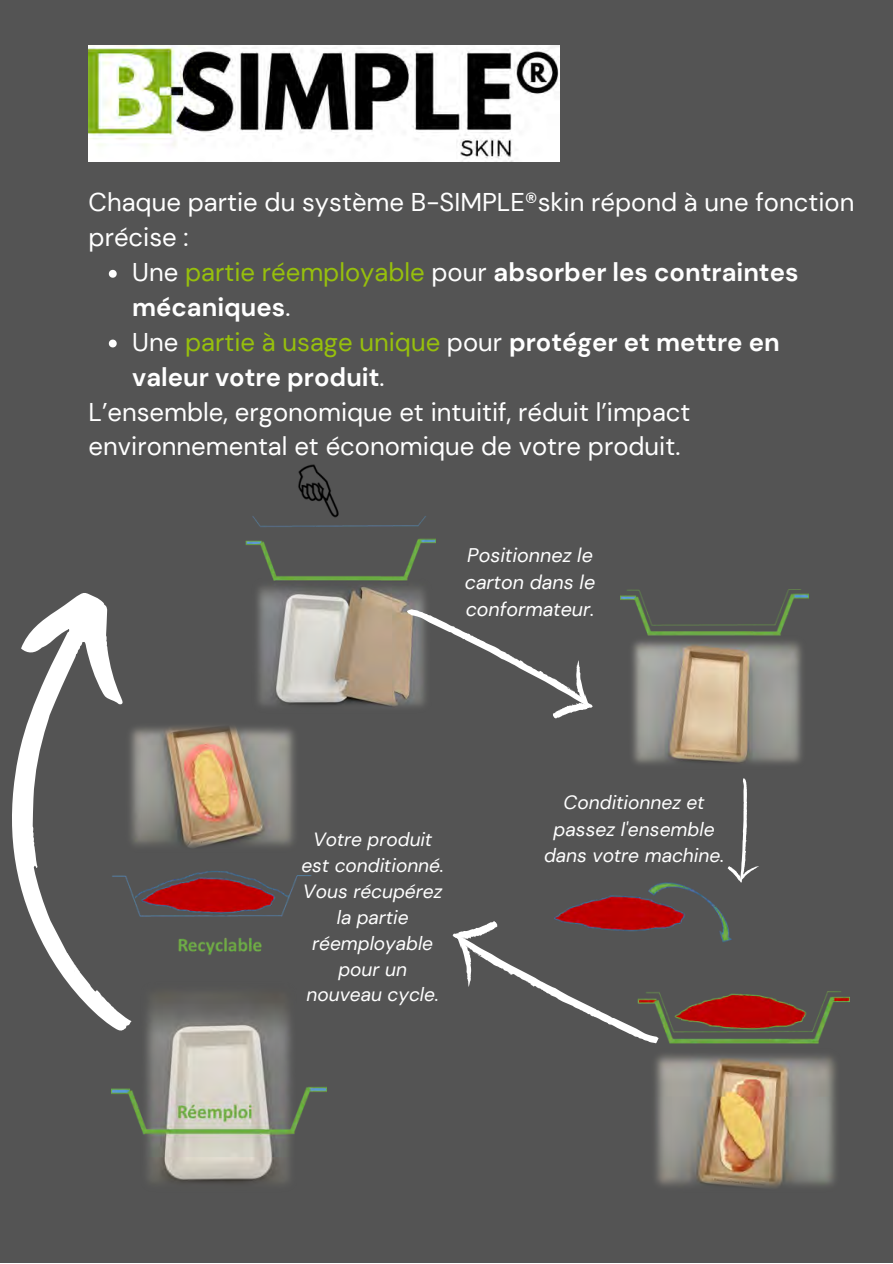
<style>
.page{position:relative;width:893px;height:1264px;background:#fff}
.page>*{position:absolute;margin:0;border:0;box-sizing:border-box;transform-origin:0 0}
.t1{font:25.65px/34.8px "DM Sans";color:#fff}
.t2{font:700 25.65px/34.8px "DM Sans";color:#fff}
.t3{font:italic 19.65px/27px "DM Sans";color:#fff}
.t4{font:italic 19.2px/26.2px "DM Sans";color:#fff;text-align:center}
.t5{font:italic 19.05px/25.8px "DM Sans";color:#fff;text-align:center}
.s1{font-weight:400}
.s2{font-weight:400;color:#97c00c}
</style>
<div class="page">
<div style="left:0;top:0;width:892px;height:1262px;background:#545454"></div>
<img style="left:89px;top:46px;width:471px;height:115px">
<img style="left:245px;top:464px;width:190px;height:243px">
<img style="left:620px;top:589px;width:188px;height:175px">
<img style="left:572px;top:882px;width:277px;height:306px">
<img style="left:112px;top:726px;width:214px;height:457px">
<svg style="left:403px;top:583px;width:190px;height:136px"></svg>
<svg style="left:727px;top:778px;width:32px;height:105px"></svg>
<svg style="left:452px;top:907px;width:213px;height:163px"></svg>
<svg style="left:12px;top:593px;width:119px;height:438px"></svg>
<svg style="left:109px;top:270px;width:8px;height:8px"></svg>
<svg style="left:109px;top:339px;width:8px;height:8px"></svg>
<p class="t1" style="left:89px;top:185px;width:767px">Chaque partie du système B-SIMPLE®skin répond à une fonction précise :</p>
<p class="t2" style="left:132px;top:255px;width:667px"><span class="s1">Une</span> <span class="s2">partie réemployable</span> <span class="s1">pour</span> absorber les contraintes mécaniques<span class="s1">.<br>Une</span> <span class="s2">partie à usage unique</span> <span class="s1">pour</span> protéger et mettre en valeur votre produit<span class="s1">.</span></p>
<p class="t1" style="left:89px;top:394px;width:603px">L’ensemble, ergonomique et intuitif, réduit l’impact environnemental et économique de votre produit.</p>
<p class="t3" style="left:465px;top:541px;width:132px">Positionnez le carton dans le conformateur.</p>
<p class="t5" style="left:301px;top:826px;width:144px">Votre produit est conditionné.<br>Vous récupérez la partie réemployable pour un nouveau cycle.</p>
<p class="t4" style="left:544px;top:789px;width:182px">Conditionnez et passez l'ensemble dans votre machine.</p>
</div>
